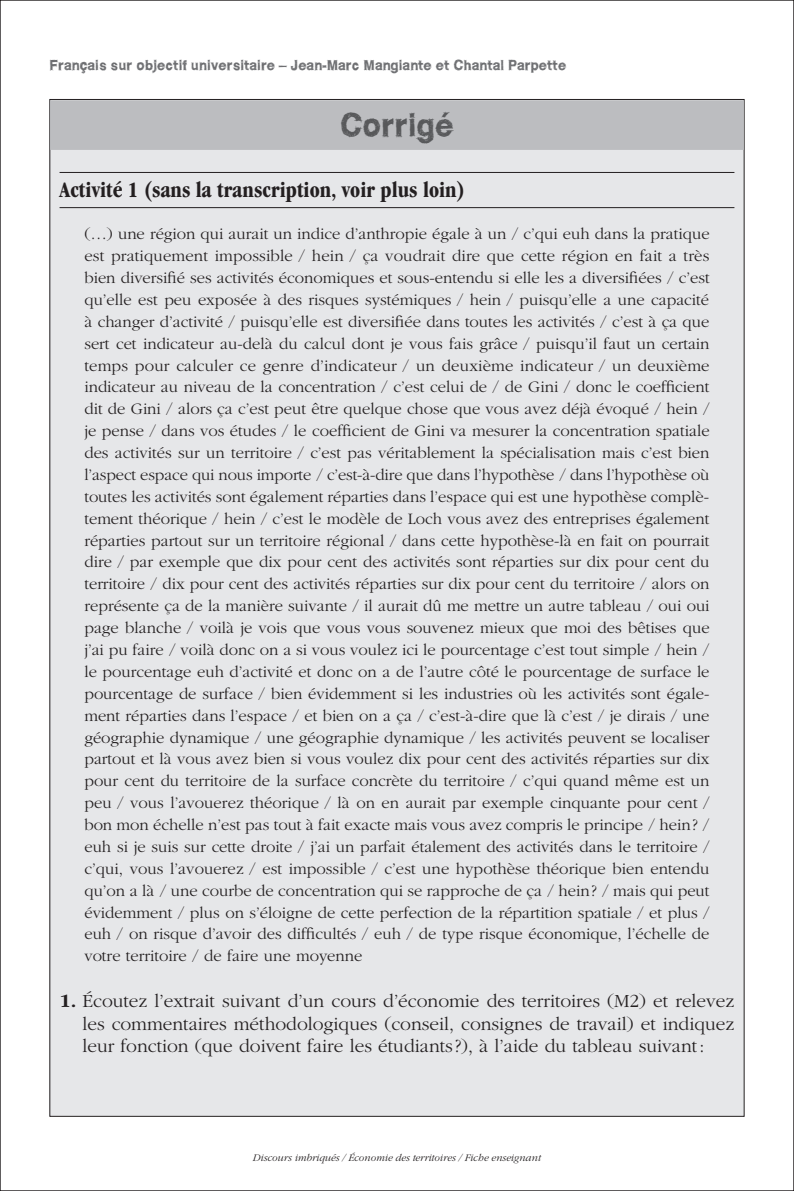
<style>
.page{position:relative;width:794px;height:1191px;background:#fff}
.page>*{position:absolute;margin:0;border:0;box-sizing:border-box;transform-origin:0 0}
.t1{font:700 31.5px "WCROUGHTRAD Bta";color:#57585a}
.t2{font:700 condensed 22.75px "Garamond IT Cby BT";color:#231f20}
.t3{font:300 19.25px/22.8px "Garamond";color:#231f20;text-align:justify}
.t4{font:300 16.62px/21.9px "Garamond";color:#231f20;text-align:justify}
.t5{font:700 14px "WCROUGHTRAD Bta";color:#6c6d70}
.t6{font:italic 300 10.5px "Garamond";color:#231f20}
.s1{font-family:"Garamond IT Cby BT";font-weight:700}
</style>
<div class="page">
<div style="left:50px;top:99px;width:694px;height:1017px;background:#e6e7e9"></div>
<div style="left:50px;top:100px;width:694px;height:50px;background:#bcbdc0"></div>
<hr style="left:60px;top:172px;width:674px;height:1px;background:#231f20">
<hr style="left:60px;top:207px;width:674px;height:1px;background:#231f20">
<p class="t5" style="left:50px;top:57px;width:518px">Français sur objectif universitaire – Jean-Marc Mangiante et Chantal Parpette</p>
<h1 class="t1" style="left:340px;top:105px;width:116px">Corrigé</h1>
<h2 class="t2" style="left:60px;top:177px;width:407px">Activité 1 (sans la transcription, voir plus loin)</h2>
<p class="t4" style="left:84px;top:223px;width:627px">(…) une région qui aurait un indice d’anthropie égale à un / c’qui euh dans la pratique est pratiquement impossible / hein / ça voudrait dire que cette région en fait a très bien diversifié ses activités économiques et sous-entendu si elle les a diversifiées / c’est qu’elle est peu exposée à des risques systémiques / hein / puisqu’elle a une capacité à changer d’activité / puisqu’elle est diversifiée dans toutes les activités / c’est à ça que sert cet indicateur au-delà du calcul dont je vous fais grâce / puisqu’il faut un certain temps pour calculer ce genre d’indicateur / un deuxième indicateur / un deuxième indicateur au niveau de la concentration / c’est celui de / de Gini / donc le coefficient dit de Gini / alors ça c’est peut être quelque chose que vous avez déjà évoqué / hein / je pense / dans vos études / le coefficient de Gini va mesurer la concentration spatiale des activités sur un territoire / c’est pas véritablement la spécialisation mais c’est bien l’aspect espace qui nous importe / c’est-à-dire que dans l’hypothèse / dans l’hypothèse où toutes les activités sont également réparties dans l’espace qui est une hypothèse complè&shy;tement théorique / hein / c’est le modèle de Loch vous avez des entreprises également réparties partout sur un territoire régional / dans cette hypothèse-là en fait on pourrait dire / par exemple que dix pour cent des activités sont réparties sur dix pour cent du territoire / dix pour cent des activités réparties sur dix pour cent du territoire / alors on représente ça de la manière suivante / il aurait dû me mettre un autre tableau / oui oui page blanche / voilà je vois que vous vous souvenez mieux que moi des bêtises que j’ai pu faire / voilà donc on a si vous voulez ici le pourcentage c’est tout simple / hein / le pourcentage euh d’activité et donc on a de l’autre côté le pourcentage de surface le pourcentage de surface / bien évidemment si les industries où les activités sont égale&shy;ment réparties dans l’espace / et bien on a ça / c’est-à-dire que là c’est / je dirais / une géographie dynamique / une géographie dynamique / les activités peuvent se localiser partout et là vous avez bien si vous voulez dix pour cent des activités réparties sur dix pour cent du territoire de la surface concrète du territoire / c’qui quand même est un peu / vous l’avouerez théorique / là on en aurait par exemple cinquante pour cent / bon mon échelle n’est pas tout à fait exacte mais vous avez compris le principe / hein? / euh si je suis sur cette droite / j’ai un parfait étalement des activités dans le territoire / c’qui, vous l’avouerez / est impossible / c’est une hypothèse théorique bien entendu qu’on a là / une courbe de concentration qui se rapproche de ça / hein? / mais qui peut évidemment / plus on s’éloigne de cette perfection de la répartition spatiale / et plus / euh / on risque d’avoir des difficultés / euh / de type risque économique, l’échelle de votre territoire / de faire une moyenne</p>
<p class="t3" style="left:82px;top:989px;width:653px;text-indent:-23px"><span class="s1">1.</span> Écoutez l’extrait suivant d’un cours d’économie des territoires (M2) et relevez les commentaires méthodologiques (conseil, consignes de travail) et indiquez leur fonction (que doivent faire les étudiants ?), à l’aide du tableau suivant:</p>
<p class="t6" style="left:253px;top:1152px;width:289px">Discours imbriqués / Économie des territoires / Fiche enseignant</p>
</div>
